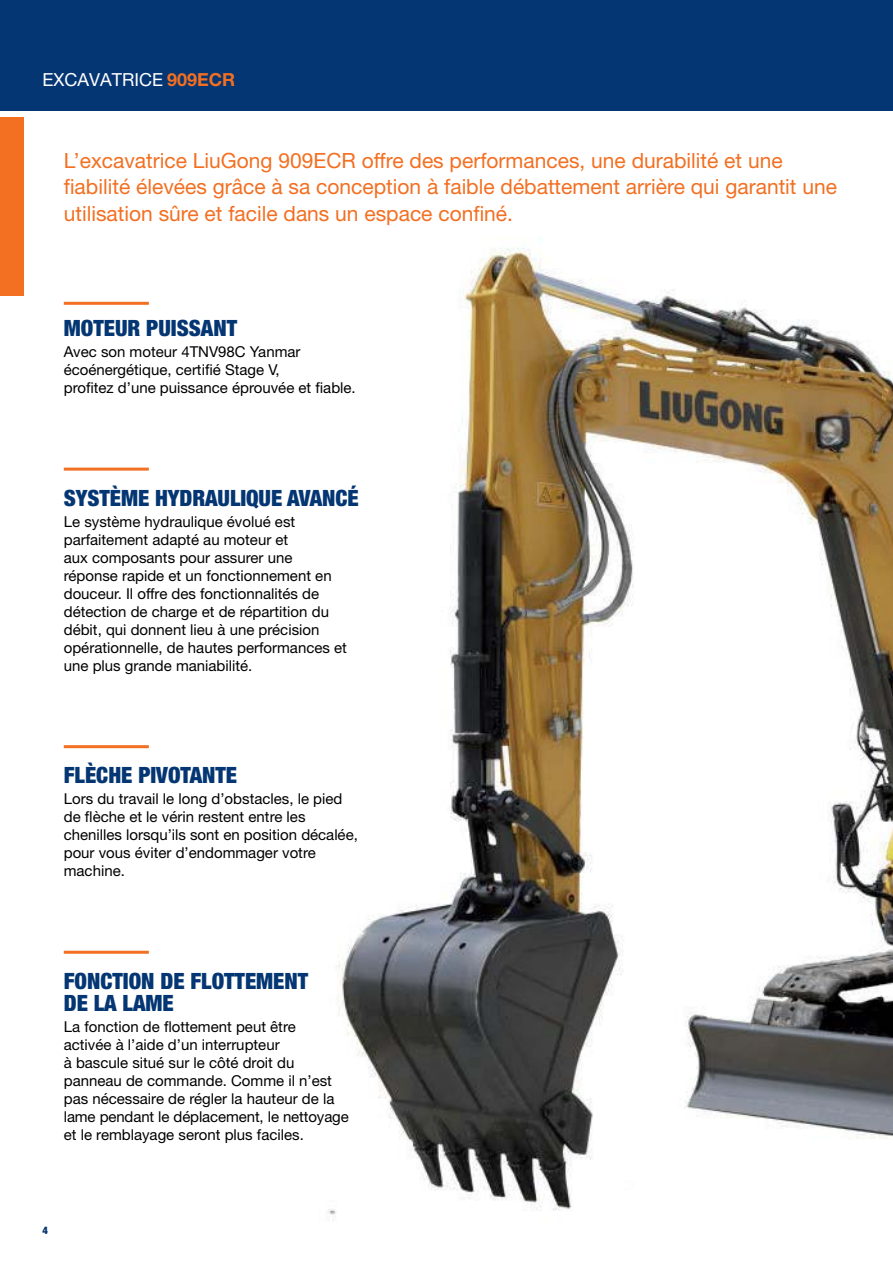
<style>
.page{position:relative;width:893px;height:1263px;background:#fff}
.page>*{position:absolute;margin:0;border:0;box-sizing:border-box;transform-origin:0 0}
.t1{font:900 condensed 22.5px/22.5px "Helvetica Neue LT Std";color:#043673}
.t2{font:21px/26.2px "Helvetica Neue LT Pro";color:#f36f21}
.t3{font:18px "Helvetica Neue LT Pro";color:#fff}
.t4{font:15px/18px "Helvetica Neue LT Pro";color:#000}
.t5{font:900 condensed 10.5px "Helvetica Neue LT Std";color:#043673}
.s1{font-weight:700;color:#f36f21}
</style>
<div class="page">
<div style="left:0;top:0;width:893px;height:111px;background:#043673"></div>
<div style="left:0;top:117px;width:23px;height:179px;background:#f36f21"></div>
<img style="left:115px;top:248px;width:778px;height:967px">
<hr style="left:64px;top:302px;width:85px;height:3px;background:#f36f21">
<hr style="left:64px;top:468px;width:85px;height:3px;background:#f36f21">
<hr style="left:64px;top:745px;width:85px;height:3px;background:#f36f21">
<hr style="left:64px;top:951px;width:85px;height:3px;background:#f36f21">
<p class="t3" style="left:43px;top:68px;width:194px">EXCAVATRICE <span class="s1">909ECR</span></p>
<h2 class="t2" style="left:64px;top:147px;width:775px">L’excavatrice LiuGong 909ECR offre des performances, une durabilité et une fiabilité élevées grâce à sa conception à faible débattement arrière qui garantit une utilisation sûre et facile dans un espace confiné.</h2>
<h1 class="t1" style="left:64px;top:317px;width:175px">MOTEUR PUISSANT</h1>
<p class="t4" style="left:64px;top:342px;width:293px">Avec son moteur 4TNV98C Yanmar écoénergétique, certifié Stage V,<br>profitez d’une puissance éprouvée et fiable.</p>
<h1 class="t1" style="left:64px;top:486px;width:296px">SYSTÈME HYDRAULIQUE AVANCÉ</h1>
<p class="t4" style="left:64px;top:512px;width:285px">Le système hydraulique évolué est parfaitement adapté au moteur et<br>aux composants pour assurer une réponse rapide et un fonctionnement en douceur. Il offre des fonctionnalités de détection de charge et de répartition du débit, qui donnent lieu à une précision opérationnelle, de hautes performances et une plus grande maniabilité.</p>
<h1 class="t1" style="left:64px;top:764px;width:175px">FLÈCHE PIVOTANTE</h1>
<p class="t4" style="left:64px;top:790px;width:296px">Lors du travail le long d’obstacles, le pied de flèche et le vérin restent entre les chenilles lorsqu’ils sont en position décalée, pour vous éviter d’endommager votre machine.</p>
<h1 class="t1" style="left:64px;top:969px;width:246px">FONCTION DE FLOTTEMENT<br>DE LA LAME</h1>
<p class="t4" style="left:64px;top:1018px;width:287px">La fonction de flottement peut être<br>activée à l’aide d’un interrupteur<br>à bascule situé sur le côté droit du panneau de commande. Comme il n’est pas nécessaire de régler la hauteur de la lame pendant le déplacement, le nettoyage et le remblayage seront plus faciles.</p>
<p class="t5" style="left:43px;top:1224px;width:7px">4</p>
</div>
